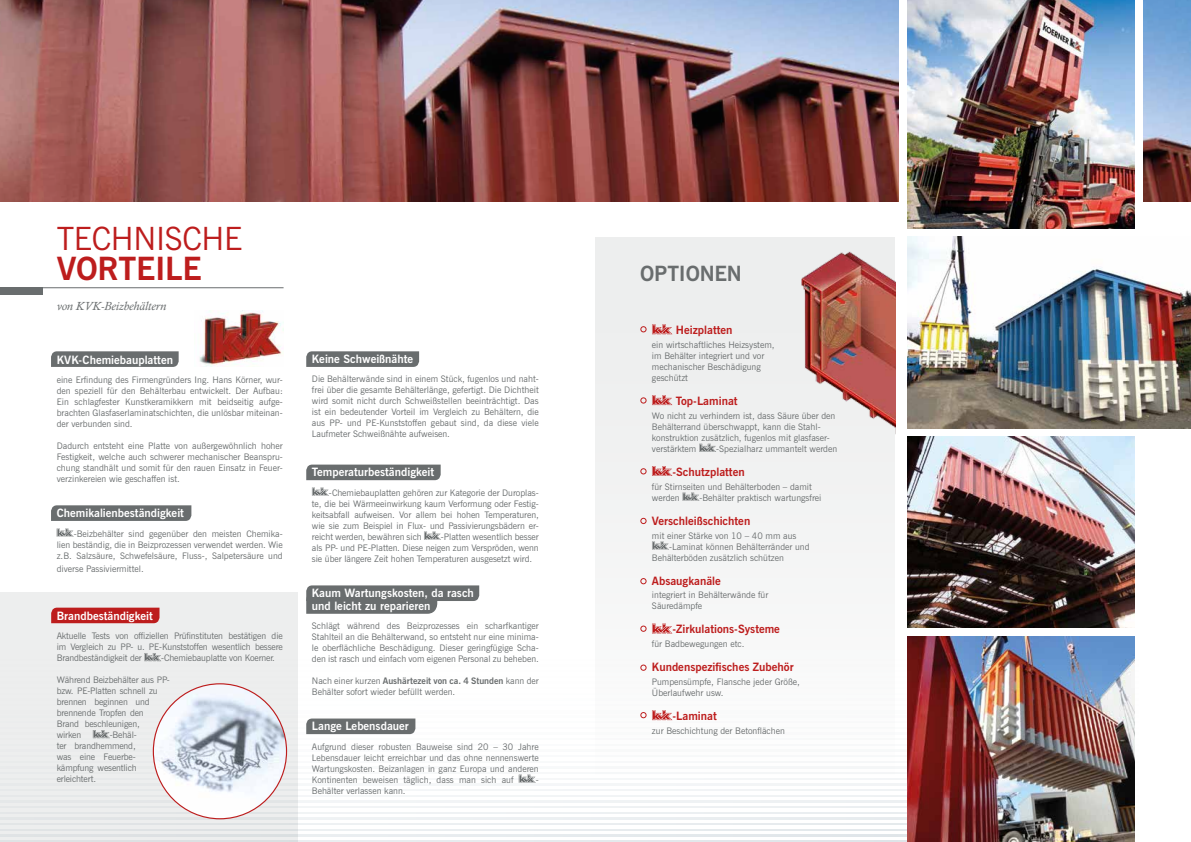
<style>
.page{position:relative;width:1191px;height:842px;background:#fff}
.page>*{position:absolute;margin:0;border:0;box-sizing:border-box;transform-origin:0 0}
.t1{font:32px "News Gothic BT";letter-spacing:-.01em;color:#bd1d1d}
.t2{font:700 32px "News Gothic BT";letter-spacing:-.01em;color:#bd1d1d}
.t3{font:700 21px "News Gothic BT";letter-spacing:-.01em;color:#696d6e}
.t4{font:italic 12px "Calisto";color:#696d6e}
.t5{font:700 11.5px/13px "News Gothic BT";color:#fff}
.t6{font:700 11.5px "News Gothic BT";color:#bd1d1d}
.t7{font:9px/11px "News Gothic BT";color:#696d6e;text-align:justify}
.s1{font-weight:700}
</style>
<div class="page">
<hr style="left:0;top:733px;width:1191px;height:1px;background:#fbfcfc">
<hr style="left:0;top:738px;width:1191px;height:2px;background:#fbfcfc">
<hr style="left:0;top:744px;width:1191px;height:2px;background:#fbfbfc">
<hr style="left:0;top:750px;width:1191px;height:1px;background:#fafbfc">
<hr style="left:0;top:755px;width:1191px;height:2px;background:#fafbfb">
<hr style="left:0;top:761px;width:1191px;height:2px;background:#f9fafb">
<hr style="left:0;top:767px;width:1191px;height:1px;background:#f8f9fa">
<hr style="left:0;top:772px;width:1191px;height:2px;background:#f7f9fa">
<hr style="left:0;top:778px;width:1191px;height:2px;background:#f5f7f8">
<hr style="left:0;top:784px;width:1191px;height:1px;background:#f4f6f8">
<hr style="left:0;top:789px;width:1191px;height:2px;background:#f3f5f7">
<svg style="left:298px;top:795px;width:837px;height:2px"></svg>
<svg style="left:298px;top:801px;width:837px;height:1px"></svg>
<svg style="left:298px;top:806px;width:837px;height:2px"></svg>
<svg style="left:298px;top:812px;width:837px;height:2px"></svg>
<svg style="left:298px;top:818px;width:837px;height:1px"></svg>
<svg style="left:298px;top:823px;width:837px;height:2px"></svg>
<svg style="left:298px;top:829px;width:837px;height:2px"></svg>
<svg style="left:298px;top:835px;width:837px;height:1px"></svg>
<svg style="left:298px;top:840px;width:837px;height:2px"></svg>
<div style="left:595px;top:237px;width:300px;height:539px;background:#edeeee"></div>
<svg style="left:652px;top:324px;width:20px;height:10px"></svg>
<svg style="left:652px;top:395px;width:20px;height:10px"></svg>
<svg style="left:699px;top:444px;width:17px;height:8px"></svg>
<svg style="left:652px;top:466px;width:20px;height:10px"></svg>
<svg style="left:682px;top:493px;width:17px;height:8px"></svg>
<svg style="left:652px;top:541px;width:17px;height:9px"></svg>
<svg style="left:652px;top:624px;width:20px;height:9px"></svg>
<svg style="left:652px;top:710px;width:20px;height:10px"></svg>
<img style="left:801px;top:251px;width:94px;height:177px">
<svg style="left:640px;top:326px;width:6px;height:6px"></svg>
<svg style="left:640px;top:398px;width:6px;height:5px"></svg>
<svg style="left:640px;top:468px;width:6px;height:6px"></svg>
<svg style="left:640px;top:518px;width:6px;height:6px"></svg>
<svg style="left:640px;top:578px;width:6px;height:6px"></svg>
<svg style="left:640px;top:626px;width:6px;height:5px"></svg>
<svg style="left:640px;top:665px;width:6px;height:5px"></svg>
<svg style="left:640px;top:712px;width:6px;height:6px"></svg>
<img style="left:0;top:0;width:1191px;height:201px">
<div style="left:899px;top:0;width:243px;height:228px;background:#fff"></div>
<img style="left:907px;top:636px;width:227px;height:206px">
<img style="left:907px;top:437px;width:227px;height:191px">
<img style="left:907px;top:237px;width:284px;height:191px">
<img style="left:907px;top:0;width:227px;height:228px">
<div style="left:0;top:592px;width:298px;height:250px;background:#edeeee"></div>
<div style="left:51px;top:608px;width:108px;height:15px;background:#bd1d1d"></div>
<img style="left:199px;top:310px;width:83px;height:56px">
<svg style="left:51px;top:351px;width:128px;height:16px;background:#6e7273"></svg>
<svg style="left:51px;top:505px;width:140px;height:16px;background:#6d7172"></svg>
<svg style="left:306px;top:351px;width:113px;height:16px;background:#6e7273"></svg>
<div style="left:306px;top:465px;width:135px;height:15px;background:#696d6e"></div>
<svg style="left:306px;top:585px;width:173px;height:29px;background:#7d8081"></svg>
<svg style="left:57px;top:528px;width:17px;height:9px"></svg>
<svg style="left:144px;top:653px;width:17px;height:8px"></svg>
<svg style="left:93px;top:730px;width:17px;height:8px"></svg>
<svg style="left:306px;top:718px;width:109px;height:16px;background:#6f7374"></svg>
<svg style="left:312px;top:487px;width:17px;height:9px"></svg>
<svg style="left:424px;top:531px;width:17px;height:9px"></svg>
<svg style="left:519px;top:775px;width:17px;height:8px"></svg>
<hr style="left:0;top:287px;width:283px;height:1px;background:#696d6e">
<div style="left:0;top:288px;width:43px;height:7px;background:#696d6e"></div>
<img style="left:153px;top:684px;width:133px;height:135px">
<h1 class="t1" style="left:57px;top:219px;width:187px">TECHNISCHE</h1>
<h1 class="t2" style="left:57px;top:249px;width:146px">VORTEILE</h1>
<h3 class="t4" style="left:57px;top:299px;width:111px">von KVK-Beizbehältern</h3>
<p class="t5" style="left:57px;top:353px;width:118px">KVK-Chemiebauplatten</p>
<p class="t7" style="left:57px;top:374px;width:228px">eine Erfindung des Firmengründers Ing. Hans Körner, wur&shy;den speziell für den Behälterbau entwickelt. Der Aufbau:<br>Ein schlagfester Kunstkeramikkern mit beidseitig aufge&shy;brachten Glasfaserlaminatschichten, die unlösbar miteinan&shy;der verbunden sind.</p>
<p class="t7" style="left:57px;top:440px;width:228px">Dadurch entsteht eine Platte von außergewöhnlich hoher Festigkeit, welche auch schwerer mechanischer Beanspru&shy;chung standhält und somit für den rauen Einsatz in Feuer&shy;verzinkereien wie geschaffen ist.</p>
<p class="t5" style="left:57px;top:506px;width:129px">Chemikalienbeständigkeit</p>
<p class="t7" style="left:57px;top:528px;width:228px;text-indent:17px">-Beizbehälter sind gegenüber den meisten Chemika&shy;lien beständig, die in Beizprozessen verwendet werden. Wie z.B. Salzsäure, Schwefelsäure, Fluss-, Salpetersäure und</p>
<p class="t7" style="left:57px;top:563px;width:88px">diverse Passiviermittel.</p>
<p class="t5" style="left:57px;top:609px;width:98px">Brandbeständigkeit</p>
<p class="t7" style="left:57px;top:630px;width:227px">Aktuelle Tests von offiziellen Prüfinstituten bestätigen die im Vergleich zu PP- u. PE-Kunststoffen wesentlich bessere Brandbeständigkeit der</p>
<p class="t7" style="left:161px;top:652px;width:115px">-Chemiebauplatte von Koerner.</p>
<p class="t7" style="left:57px;top:674px;width:114px;text-align:left">Während Beizbehälter aus PP&shy;bzw. PE-Platten schnell zu brennen beginnen und brennende Tropfen den<br>Brand beschleunigen,<br>wirken</p>
<p class="t7" style="left:57px;top:729px;width:82px;text-indent:53px">-Behäl&shy;ter brandhemmend, was eine Feuerbe&shy;kämpfung wesentlich erleichtert.</p>
<p class="t5" style="left:312px;top:352px;width:103px">Keine Schweißnähte</p>
<p class="t7" style="left:312px;top:373px;width:228px">Die Behälterwände sind in einem Stück, fugenlos und naht&shy;frei über die gesamte Behälterlänge, gefertigt. Die Dichtheit wird somit nicht durch Schweißstellen beeinträchtigt. Das ist ein bedeutender Vorteil im Vergleich zu Behältern, die aus PP- und PE-Kunststoffen gebaut sind, da diese viele Laufmeter Schweißnähte aufweisen.</p>
<p class="t5" style="left:312px;top:465px;width:124px">Temperaturbeständigkeit</p>
<p class="t7" style="left:312px;top:487px;width:228px;text-indent:17px">-Chemiebauplatten gehören zur Kategorie der Duroplas&shy;te, die bei Wärmeeinwirkung kaum Verformung oder Festig&shy;keitsabfall aufweisen. Vor allem bei hohen Temperaturen, wie sie zum Beispiel in Flux- und Passivierungsbädern er&shy;reicht werden, bewähren sich</p>
<p class="t7" style="left:312px;top:531px;width:228px;text-indent:129px">-Platten wesentlich besser als PP- und PE-Platten. Diese neigen zum Verspröden, wenn sie über längere Zeit hohen Temperaturen ausgesetzt wird.</p>
<p class="t5" style="left:312px;top:586px;width:163px">Kaum Wartungskosten, da rasch und leicht zu reparieren</p>
<p class="t7" style="left:312px;top:620px;width:228px">Schlägt während des Beizprozesses ein scharfkantiger Stahlteil an die Behälterwand, so entsteht nur eine minima&shy;le oberflächliche Beschädigung. Dieser geringfügige Scha&shy;den ist rasch und einfach vom eigenen Personal zu beheben.</p>
<p class="t7" style="left:312px;top:675px;width:228px">Nach einer kurzen <span class="s1">Aushärtezeit von ca. 4 Stunden</span> kann der<br>Behälter sofort wieder befüllt werden.</p>
<p class="t5" style="left:312px;top:719px;width:98px">Lange Lebensdauer</p>
<p class="t7" style="left:312px;top:741px;width:228px">Aufgrund dieser robusten Bauweise sind 20 – 30 Jahre Lebensdauer leicht erreichbar und das ohne nennenswerte Wartungskosten. Beizanlagen in ganz Europa und anderen Kontinenten beweisen täglich, dass man sich auf</p>
<p class="t7" style="left:536px;top:774px;width:4px">-</p>
<p class="t7" style="left:312px;top:785px;width:95px">Behälter verlassen kann.</p>
<h2 class="t3" style="left:640px;top:261px;width:103px">OPTIONEN</h2>
<p class="t6" style="left:676px;top:323px;width:58px">Heizplatten</p>
<p class="t7" style="left:652px;top:339px;width:124px;text-align:left">ein wirtschaftliches Heizsystem, im Behälter integriert und vor mechanischer Beschädigung geschützt</p>
<p class="t6" style="left:676px;top:394px;width:63px">Top-Laminat</p>
<p class="t7" style="left:652px;top:410px;width:185px;text-align:left">Wo nicht zu verhindern ist, dass Säure über den Behälterrand überschwappt, kann die Stahl&shy;konstruktion zusätzlich, fugenlos mit glasfaser&shy;verstärktem</p>
<p class="t7" style="left:716px;top:443px;width:123px">-Spezialharz ummantelt werden</p>
<p class="t6" style="left:672px;top:465px;width:74px">-Schutzplatten</p>
<p class="t7" style="left:652px;top:481px;width:161px">für Stirnseiten und Behälterboden – damit werden</p>
<p class="t7" style="left:699px;top:492px;width:123px">-Behälter praktisch wartungsfrei</p>
<p class="t6" style="left:652px;top:514px;width:100px">Verschleißschichten</p>
<p class="t7" style="left:652px;top:530px;width:146px">mit einer Stärke von 10 – 40 mm aus</p>
<p class="t7" style="left:669px;top:541px;width:142px">-Laminat können Behälterränder und</p>
<p class="t7" style="left:652px;top:552px;width:133px">Behälterböden zusätzlich schützen</p>
<p class="t6" style="left:652px;top:573px;width:70px">Absaugkanäle</p>
<p class="t7" style="left:652px;top:590px;width:118px">integriert in Behälterwände für<br>Säuredämpfe</p>
<p class="t6" style="left:672px;top:622px;width:109px">-Zirkulations-Systeme</p>
<p class="t7" style="left:652px;top:638px;width:94px">für Badbewegungen etc.</p>
<p class="t6" style="left:652px;top:660px;width:143px">Kundenspezifisches Zubehör</p>
<p class="t7" style="left:652px;top:676px;width:149px">Pumpensümpfe, Flansche jeder Größe,<br>Überlaufwehr usw.</p>
<p class="t6" style="left:672px;top:709px;width:46px">-Laminat</p>
<p class="t7" style="left:652px;top:725px;width:134px">zur Beschichtung der Betonflächen</p>
</div>
